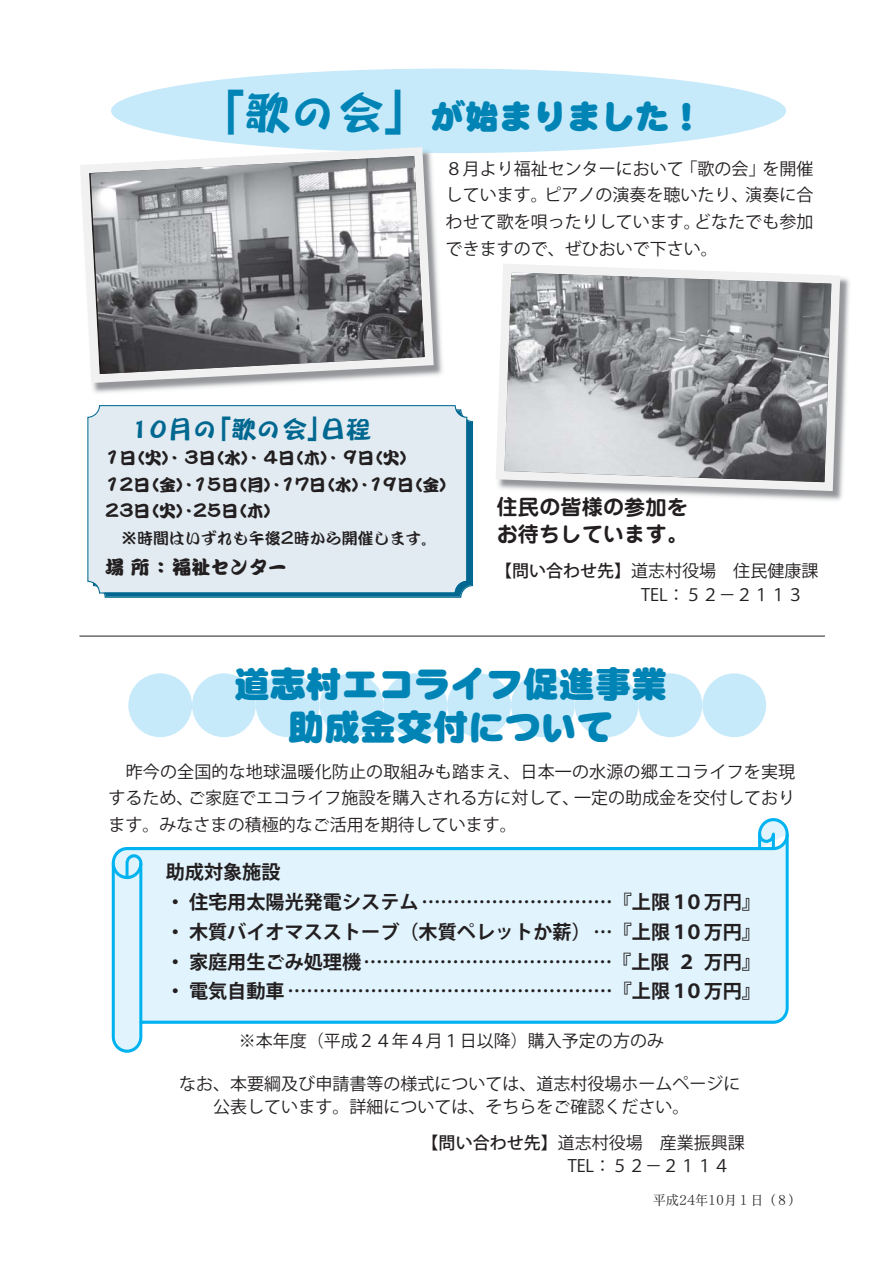
<style>
.page{position:relative;width:893px;height:1263px;background:#fff}
.page>*{position:absolute;margin:0;border:0;box-sizing:border-box;transform-origin:0 0}
.t1{font:36.15px/43.5px "DFP Maru Gothic CID UB";color:#0084b5;text-align:center}
.t2{font:34.05px "DFP Maru Gothic CID UB";color:#0084b5}
.t3{font:25.5px "DF Fuun Std W12 Proportiona";color:#006890}
.t4{font:700 21.3px/26.5px "Jun 501";color:#231f20}
.t5{font:19.2px/29.7px "Koz Go Pro Bold Kanji";color:#231f20}
.t6{font:19.2px "Koz Go Pro Bold Kana";color:#231f20}
.t7{font:19.2px "DFP Kan Tei Ryu CID W11";color:#231f20}
.t8{font:16.95px/26.5px "Koz Go Pro Regular Kana";color:#231f20}
.t9{font:16.95px "Koz Go Pro Regular Kanji";color:#231f20}
.t10{font:16.95px/26.5px "DFP Kan Tei Ryu CID XB";color:#231f20}
.t11{font:16.95px "Koz Go Pro Regular Alphabetic";color:#231f20}
.t12{font:15.9px "DFP Kan Tei Ryu CID W6";color:#231f20}
.t13{font:13.8px "DFPHS Mincho CID W3";color:#231f20;scale:.95 1}
.s1{font-family:"DF Fuun Std W12 Proportiona";font-size:46.8px}
.s2{font-family:"Koz Go Pro Regular Alphabetic"}
.s3{font-family:"Koz Go Pro Regular Kanji"}
.s4{font-family:"Koz Go Pro Medium Kanji"}
.s5{font-family:"Koz Go Pro Medium Kana"}
.s6{font-family:"Koz Go Pro Regular Proportional"}
.s7{font-family:"Koz Go Pro Regular Kana"}
.s8{font-family:"Koz Go Pro Bold Kana"}
.s9{font-family:"Koz Go Pro Bold Alphabetic"}
.s10{font-family:"Koz Go Pro Bold Kanji"}
</style>
<div class="page">
<div style="left:192px;top:673px;width:64px;height:64px;background:#c7eafb;border-radius:50%"></div>
<div style="left:256px;top:673px;width:64px;height:64px;background:#c7eafb;border-radius:50%"></div>
<div style="left:320px;top:673px;width:63px;height:64px;background:#c7eafb;border-radius:50%"></div>
<div style="left:383px;top:673px;width:64px;height:64px;background:#c7eafb;border-radius:50%"></div>
<div style="left:447px;top:673px;width:64px;height:64px;background:#c7eafb;border-radius:50%"></div>
<div style="left:511px;top:673px;width:64px;height:64px;background:#c7eafb;border-radius:50%"></div>
<div style="left:575px;top:673px;width:63px;height:64px;background:#c7eafb;border-radius:50%"></div>
<div style="left:639px;top:673px;width:63px;height:64px;background:#c7eafb;border-radius:50%"></div>
<div style="left:702px;top:673px;width:64px;height:64px;background:#c7eafb;border-radius:50%"></div>
<div style="left:128px;top:673px;width:64px;height:64px;background:#c7eafb;border-radius:50%"></div>
<div style="left:111px;top:69px;width:675px;height:84px;background:#c7eafb;border-radius:50%"></div>
<svg style="left:99px;top:416px;width:374px;height:182px"></svg>
<svg style="left:111px;top:818px;width:678px;height:235px"></svg>
<svg style="left:757px;top:831px;width:32px;height:21px"></svg>
<svg style="left:111px;top:853px;width:33px;height:28px"></svg>
<hr style="left:139px;top:863px;width:3px;height:159px;background:#00b3f0">
<div style="left:87px;top:405px;width:380px;height:188px;background:#e1ebf1"></div>
<img style="left:658px;top:278px;width:192px;height:223px">
<img style="left:630px;top:497px;width:35px;height:2px">
<svg style="left:668px;top:498px;width:18px;height:2px"></svg>
<svg style="left:496px;top:264px;width:349px;height:231px"></svg>
<img style="left:504px;top:272px;width:327px;height:210px">
<img style="left:93px;top:286px;width:350px;height:107px">
<svg style="left:80px;top:143px;width:358px;height:244px"></svg>
<img style="left:91px;top:156px;width:334px;height:218px">
<hr style="left:79px;top:636px;width:746px;height:1px;background:#231f20">
<svg style="left:143px;top:827px;width:5px;height:5px"></svg>
<svg style="left:500px;top:827px;width:5px;height:5px"></svg>
<svg style="left:173px;top:899px;width:5px;height:5px"></svg>
<svg style="left:423px;top:900px;width:188px;height:3px"></svg>
<svg style="left:624px;top:893px;width:7px;height:13px"></svg>
<svg style="left:742px;top:898px;width:7px;height:13px"></svg>
<svg style="left:173px;top:929px;width:5px;height:5px"></svg>
<svg style="left:413px;top:922px;width:5px;height:19px"></svg>
<svg style="left:572px;top:922px;width:6px;height:19px"></svg>
<svg style="left:595px;top:930px;width:16px;height:3px"></svg>
<svg style="left:624px;top:922px;width:7px;height:13px"></svg>
<svg style="left:742px;top:928px;width:7px;height:13px"></svg>
<svg style="left:173px;top:959px;width:5px;height:5px"></svg>
<svg style="left:365px;top:960px;width:246px;height:3px"></svg>
<svg style="left:624px;top:952px;width:7px;height:13px"></svg>
<svg style="left:742px;top:957px;width:7px;height:13px"></svg>
<svg style="left:173px;top:989px;width:5px;height:4px"></svg>
<svg style="left:289px;top:989px;width:322px;height:4px"></svg>
<svg style="left:624px;top:982px;width:7px;height:13px"></svg>
<svg style="left:742px;top:987px;width:7px;height:13px"></svg>
<svg style="left:241px;top:1034px;width:12px;height:12px"></svg>
<svg style="left:319px;top:1032px;width:4px;height:16px"></svg>
<svg style="left:511px;top:1032px;width:5px;height:16px"></svg>
<h2 class="t2" style="left:197px;top:103px;width:507px"><span class="s1">「歌の会」</span>が始まりました！</h2>
<p class="t8" style="left:446px;top:156px;width:369px;text-align:justify"><span class="s2">８</span><span class="s3">月</span>より<span class="s3">福祉</span>センターにおいて <span class="s3">歌</span>の<span class="s3">会</span> を<span class="s3">開催</span>しています ピアノの<span class="s3">演奏</span>を<span class="s3">聴</span>いたり <span class="s3">演奏</span>に<span class="s3">合</span>わせて<span class="s3">歌</span>を<span class="s3">唄</span>ったりしています どなたでも<span class="s3">参加</span>できますので ぜひおいで<span class="s3">下</span>さい</p>
<h3 class="t3" style="left:131px;top:415px;width:242px">10月の「歌の会」日程</h3>
<p class="t10" style="left:105px;top:447px;width:353px">1日（火）・ 3日（水）・ 4日（木）・ 9日（火）<br>12日（金）・15日（月）・17日（水）・19日（金）<br>23日（火）・25日（木）</p>
<p class="t12" style="left:121px;top:532px;width:318px">※時間はいずれも午後2時から開催します。</p>
<p class="t7" style="left:105px;top:559px;width:183px">場 所 ： 福祉センター</p>
<p class="t4" style="left:497px;top:497px;width:193px">住民の皆様の参加をお待ちしています。</p>
<p class="t9" style="left:512px;top:563px;width:308px"><span class="s4">問</span><span class="s5">い</span><span class="s4">合</span><span class="s5">わせ</span><span class="s4">先</span> 道志村役場 住民健康課</p>
<p class="t11" style="left:641px;top:586px;width:164px"><span class="s6">TEL</span> ５２ ２１１３</p>
<h1 class="t1" style="left:234px;top:666px;width:435px">道志村エコライフ促進事業助成金交付について</h1>
<p class="t9" style="left:126px;top:763px;width:671px">昨今<span class="s7">の</span>全国的<span class="s7">な</span>地球温暖化防止<span class="s7">の</span>取組<span class="s7">みも</span>踏<span class="s7">まえ</span> 日本一<span class="s7">の</span>水源<span class="s7">の</span>郷<span class="s7">エコライフを</span>実現</p>
<p class="t8" style="left:109px;top:785px;width:688px">するため ご<span class="s3">家庭</span>でエコライフ<span class="s3">施設</span>を<span class="s3">購入</span>される<span class="s3">方</span>に<span class="s3">対</span>して <span class="s3">一定</span>の<span class="s3">助成金</span>を<span class="s3">交付</span>しております みなさまの<span class="s3">積極的</span>なご<span class="s3">活用</span>を<span class="s3">期待</span>しています</p>
<p class="t5" style="left:189px;top:857px;width:231px;text-indent:-23px">助成対象施設<br>住宅用太陽光発電<span class="s8">システム</span></p>
<p class="t5" style="left:632px;top:887px;width:112px">上限<span class="s9">１０</span>万円</p>
<p class="t6" style="left:189px;top:923px;width:384px"><span class="s10">木質</span>バイオマスストーブ <span class="s10">木質</span>ペレットか<span class="s10">薪</span></p>
<p class="t5" style="left:632px;top:917px;width:112px">上限<span class="s9">１０</span>万円</p>
<p class="t5" style="left:189px;top:946px;width:174px">家庭用生<span class="s8">ごみ</span>処理機</p>
<p class="t5" style="left:631px;top:946px;width:112px">上限<span class="s9">２</span>万円</p>
<p class="t5" style="left:189px;top:976px;width:97px">電気自動車</p>
<p class="t5" style="left:632px;top:976px;width:112px">上限<span class="s9">１０</span>万円</p>
<p class="t9" style="left:256px;top:1032px;width:410px">本年度 平成<span class="s2">２４</span>年<span class="s2">４</span>月<span class="s2">１</span>日以降 購入予定<span class="s7">の</span>方<span class="s7">のみ</span></p>
<p class="t8" style="left:213px;top:1072px;width:529px;line-height:23.4px;text-indent:-34px">なお <span class="s3">本要綱及</span>び<span class="s3">申請書等</span>の<span class="s3">様式</span>については <span class="s3">道志村役場</span>ホームページに<span class="s3">公表</span>しています <span class="s3">詳細</span>については そちらをご<span class="s3">確認</span>ください</p>
<p class="t9" style="left:439px;top:1135px;width:308px"><span class="s4">問</span><span class="s5">い</span><span class="s4">合</span><span class="s5">わせ</span><span class="s4">先</span> 道志村役場 産業振興課</p>
<p class="t11" style="left:568px;top:1157px;width:164px"><span class="s6">TEL</span> ５２ ２１１４</p>
<p class="t13" style="left:653px;top:1194px;width:158px">平成24年10月１日（８）</p>
</div>
